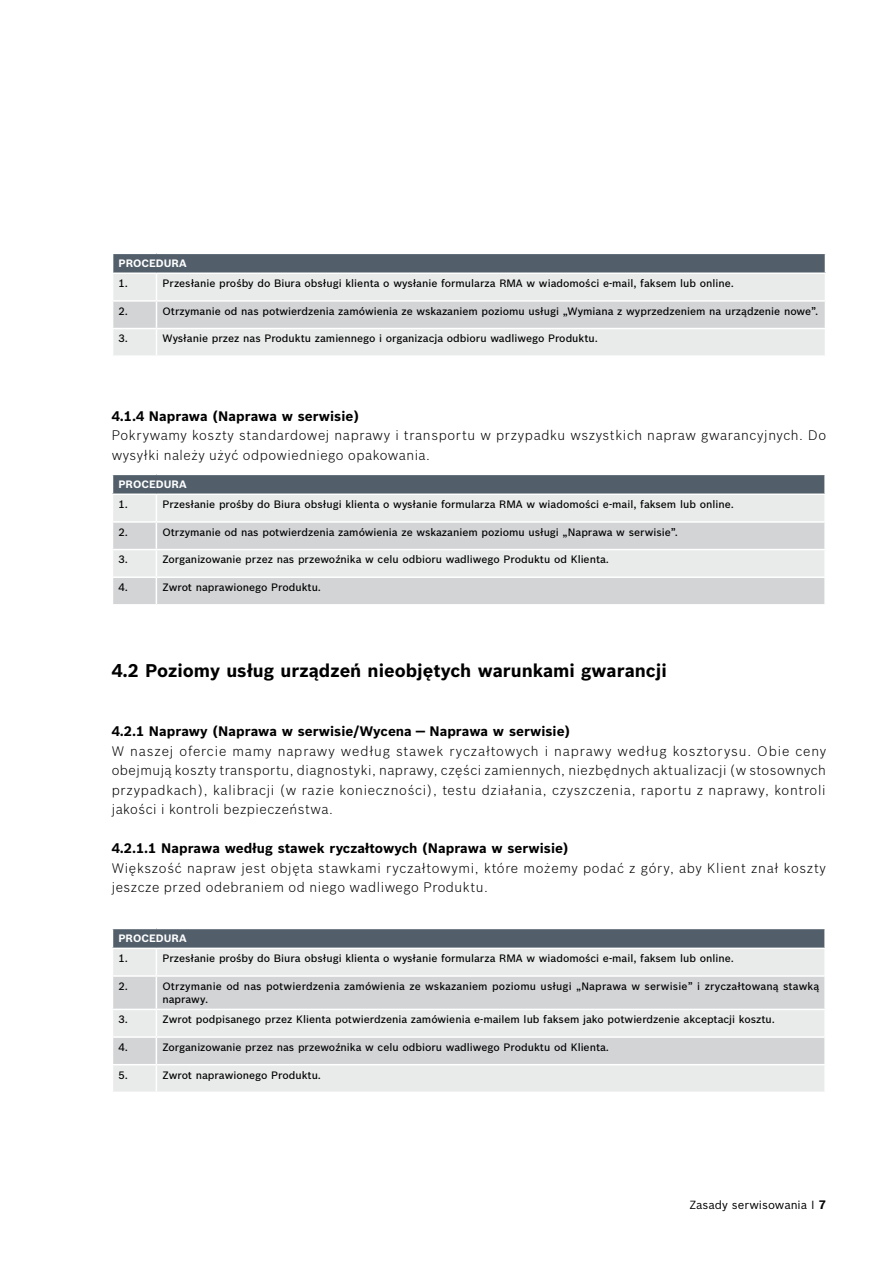
<style>
.page{position:relative;width:893px;height:1263px;background:#fff}
.page>*{position:absolute;margin:0;border:0;box-sizing:border-box;transform-origin:0 0}
.t1{font:700 18px "Bosch Sans";color:#000}
.t2{font:300 13.5px/19.5px "Bosch Sans";letter-spacing:.04em;color:#000}
.t3{font:700 13.5px "Bosch Sans";color:#000}
.t4{font:11.55px "Bosch Sans";color:#000}
.t5{font:500 10.5px/13.5px "Bosch Sans";color:#000}
.t6{font:700 10.5px "Bosch Sans";color:#fff}
.s1{font-weight:700;font-size:12px}
</style>
<div class="page">
<svg style="left:113px;top:254px;width:713px;height:101px;background:#c8ccce"></svg>
<svg style="left:112px;top:475px;width:713px;height:129px;background:#cbced0"></svg>
<hr style="left:824px;top:578px;width:2px;height:26px;background:#fff">
<svg style="left:112px;top:929px;width:713px;height:162px;background:#d1d3d5"></svg>
<hr style="left:824px;top:1065px;width:2px;height:26px;background:#fff">
<p class="t6" style="left:119px;top:256px;width:70px">PROCEDURA</p>
<p class="t5" style="left:119px;top:276px;width:11px">1.</p>
<p class="t5" style="left:162px;top:276px;width:573px">Przesłanie prośby do Biura obsługi klienta o wysłanie formularza RMA w wiadomości e-mail, faksem lub online.</p>
<p class="t5" style="left:119px;top:304px;width:11px">2.</p>
<p class="t5" style="left:162px;top:304px;width:657px">Otrzymanie od nas potwierdzenia zamówienia ze wskazaniem poziomu usługi „Wymiana z wyprzedzeniem na urządzenie nowe”.</p>
<p class="t5" style="left:119px;top:331px;width:11px">3.</p>
<p class="t5" style="left:162px;top:331px;width:437px">Wysłanie przez nas Produktu zamiennego i organizacja odbioru wadliwego Produktu.</p>
<p class="t3" style="left:112px;top:406px;width:249px">4.1.4 Naprawa (Naprawa w serwisie)</p>
<p class="t2" style="left:112px;top:425px;width:716px">Pokrywamy koszty standardowej naprawy i transportu w przypadku wszystkich napraw gwarancyjnych. Do wysyłki należy użyć odpowiedniego opakowania.</p>
<p class="t6" style="left:118px;top:477px;width:70px">PROCEDURA</p>
<p class="t5" style="left:118px;top:497px;width:11px">1.</p>
<p class="t5" style="left:162px;top:497px;width:573px">Przesłanie prośby do Biura obsługi klienta o wysłanie formularza RMA w wiadomości e-mail, faksem lub online.</p>
<p class="t5" style="left:118px;top:525px;width:11px">2.</p>
<p class="t5" style="left:162px;top:525px;width:517px">Otrzymanie od nas potwierdzenia zamówienia ze wskazaniem poziomu usługi „Naprawa w serwisie”.</p>
<p class="t5" style="left:118px;top:552px;width:11px">3.</p>
<p class="t5" style="left:162px;top:552px;width:448px">Zorganizowanie przez nas przewoźnika w celu odbioru wadliwego Produktu od Klienta.</p>
<p class="t5" style="left:118px;top:580px;width:11px">4.</p>
<p class="t5" style="left:162px;top:580px;width:160px">Zwrot naprawionego Produktu.</p>
<h1 class="t1" style="left:112px;top:656px;width:557px">4.2 Poziomy usług urządzeń nieobjętych warunkami gwarancji</h1>
<p class="t3" style="left:112px;top:721px;width:460px">4.2.1 Naprawy (Naprawa w serwisie/Wycena — Naprawa w serwisie)</p>
<p class="t2" style="left:112px;top:740px;width:716px;text-align:justify">W naszej ofercie mamy naprawy według stawek ryczałtowych i naprawy według kosztorysu. Obie ceny obejmują koszty transportu, diagnostyki, naprawy, części zamiennych, niezbędnych aktualizacji (w stosownych przypadkach), kalibracji (w razie konieczności), testu działania, czyszczenia, raportu z naprawy, kontroli jakości i kontroli bezpieczeństwa.</p>
<p class="t3" style="left:112px;top:838px;width:458px">4.2.1.1 Naprawa według stawek ryczałtowych (Naprawa w serwisie)</p>
<p class="t2" style="left:112px;top:857px;width:716px">Większość napraw jest objęta stawkami ryczałtowymi, które możemy podać z góry, aby Klient znał koszty jeszcze przed odebraniem od niego wadliwego Produktu.</p>
<p class="t6" style="left:118px;top:931px;width:70px">PROCEDURA</p>
<p class="t5" style="left:118px;top:951px;width:11px">1.</p>
<p class="t5" style="left:162px;top:951px;width:573px">Przesłanie prośby do Biura obsługi klienta o wysłanie formularza RMA w wiadomości e-mail, faksem lub online.</p>
<p class="t5" style="left:118px;top:979px;width:11px">2.</p>
<p class="t5" style="left:162px;top:979px;width:658px">Otrzymanie od nas potwierdzenia zamówienia ze wskazaniem poziomu usługi „Naprawa w serwisie” i zryczałtowaną stawką naprawy.</p>
<p class="t5" style="left:118px;top:1012px;width:11px">3.</p>
<p class="t5" style="left:162px;top:1012px;width:614px">Zwrot podpisanego przez Klienta potwierdzenia zamówienia e-mailem lub faksem jako potwierdzenie akceptacji kosztu.</p>
<p class="t5" style="left:118px;top:1040px;width:11px">4.</p>
<p class="t5" style="left:162px;top:1040px;width:448px">Zorganizowanie przez nas przewoźnika w celu odbioru wadliwego Produktu od Klienta.</p>
<p class="t5" style="left:118px;top:1067px;width:11px">5.</p>
<p class="t5" style="left:162px;top:1067px;width:160px">Zwrot naprawionego Produktu.</p>
<p class="t4" style="left:689px;top:1196px;width:138px">Zasady serwisowania I <span class="s1">7</span></p>
</div>
